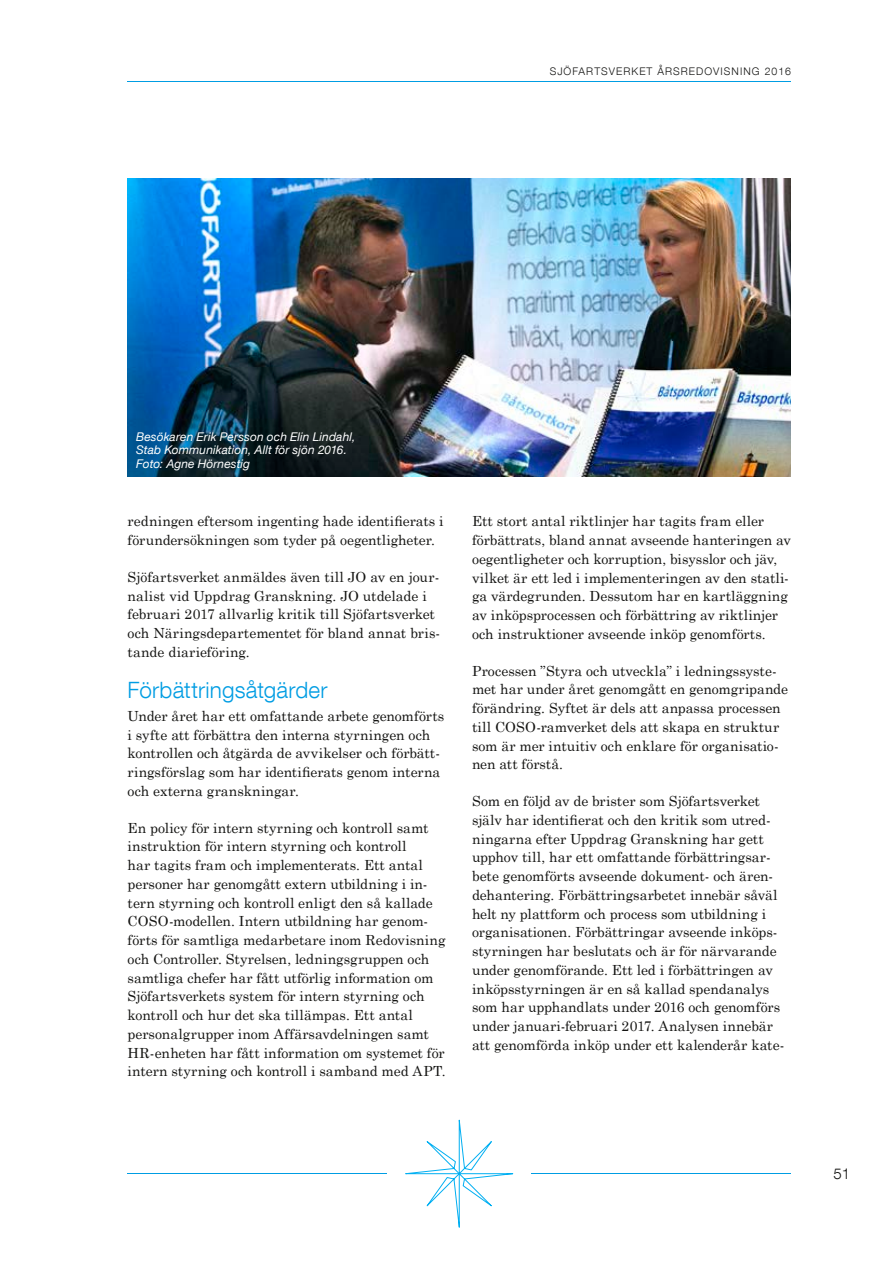
<style>
.page{position:relative;width:893px;height:1263px;background:#fff}
.page>*{position:absolute;margin:0;border:0;box-sizing:border-box;transform-origin:0 0}
.t1{font:300 22.5px "Helvetica Neue LT Com";letter-spacing:.01em;color:#009de3}
.t2{font:300 15px "Helvetica Neue LT Com";color:#131311}
.t3{font:13.95px/18.8px "Century Schoolbook";color:#131311}
.t4{font:italic 12px/13.5px "Helvetica Neue LT Com";letter-spacing:.005em;color:#fff}
.t5{font:300 10.5px "Helvetica Neue LT Com";letter-spacing:.1em;color:#131311}
</style>
<div class="page">
<svg style="left:405px;top:1119px;width:109px;height:109px"></svg>
<hr style="left:128px;top:1173px;width:259px;height:1px;background:#009de3">
<hr style="left:128px;top:81px;width:663px;height:1px;background:#009de3">
<hr style="left:531px;top:1173px;width:260px;height:1px;background:#009de3">
<img style="left:128px;top:179px;width:663px;height:297px">
<p class="t5" style="left:550px;top:65px;width:243px">SJÖFARTSVERKET ÅRSREDOVISNING 2016</p>
<p class="t4" style="left:136px;top:429px;width:221px">Besökaren Erik Persson och Elin Lindahl,<br>Stab Kommunikation, Allt för sjön 2016.<br>Foto: Agne Hörnestig</p>
<p class="t3" style="left:128px;top:511px;width:317px">redningen eftersom ingenting hade identifierats i förundersökningen som tyder på oegentligheter.</p>
<p class="t3" style="left:128px;top:567px;width:314px">Sjöfartsverket anmäldes även till JO av en jour&shy;nalist vid Uppdrag Granskning. JO utdelade i februari 2017 allvarlig kritik till Sjöfartsverket och Näringsdepartementet för bland annat bris&shy;tande diarieföring.</p>
<h1 class="t1" style="left:128px;top:676px;width:202px">Förbättringsåtgärder</h1>
<p class="t3" style="left:128px;top:706px;width:318px">Under året har ett omfattande arbete genomförts i syfte att förbättra den interna styrningen och kontrollen och åtgärda de avvikelser och förbätt&shy;ringsförslag som har identifierats genom interna och externa granskningar.</p>
<p class="t3" style="left:128px;top:818px;width:320px">En policy för intern styrning och kontroll samt instruktion för intern styrning och kontroll<br>har tagits fram och implementerats. Ett antal personer har genomgått extern utbildning i in&shy;tern styrning och kontroll enligt den så kallade COSO-modellen. Intern utbildning har genom&shy;förts för samtliga medarbetare inom Redovisning och Controller. Styrelsen, ledningsgruppen och samtliga chefer har fått utförlig information om Sjöfartsverkets system för intern styrning och kontroll och hur det ska tillämpas. Ett antal personalgrupper inom Affärsavdelningen samt HR-enheten har fått information om systemet för intern styrning och kontroll i samband med APT.</p>
<p class="t3" style="left:472px;top:511px;width:320px">Ett stort antal riktlinjer har tagits fram eller förbättrats, bland annat avseende hanteringen av oegentligheter och korruption, bisysslor och jäv, vilket är ett led i implementeringen av den statli&shy;ga värdegrunden. Dessutom har en kartläggning av inköpsprocessen och förbättring av riktlinjer och instruktioner avseende inköp genomförts.</p>
<p class="t3" style="left:472px;top:661px;width:317px">Processen ”Styra och utveckla” i ledningssyste&shy;met har under året genomgått en genomgripande förändring. Syftet är dels att anpassa processen till COSO-ramverket dels att skapa en struktur som är mer intuitiv och enklare för organisatio&shy;nen att förstå.</p>
<p class="t3" style="left:472px;top:791px;width:314px">Som en följd av de brister som Sjöfartsverket själv har identifierat och den kritik som utred&shy;ningarna efter Uppdrag Granskning har gett upphov till, har ett omfattande förbättringsar&shy;bete genomförts avseende dokument- och ären&shy;dehantering. Förbättringsarbetet innebär såväl helt ny plattform och process som utbildning i organisationen. Förbättringar avseende inköps&shy;styrningen har beslutats och är för närvarande under genomförande. Ett led i förbättringen av inköpsstyrningen är en så kallad spendanalys som har upphandlats under 2016 och genomförs under januari-februari 2017. Analysen innebär att genomförda inköp under ett kalenderår kate-</p>
<p class="t2" style="left:834px;top:1164px;width:18px">51</p>
</div>
